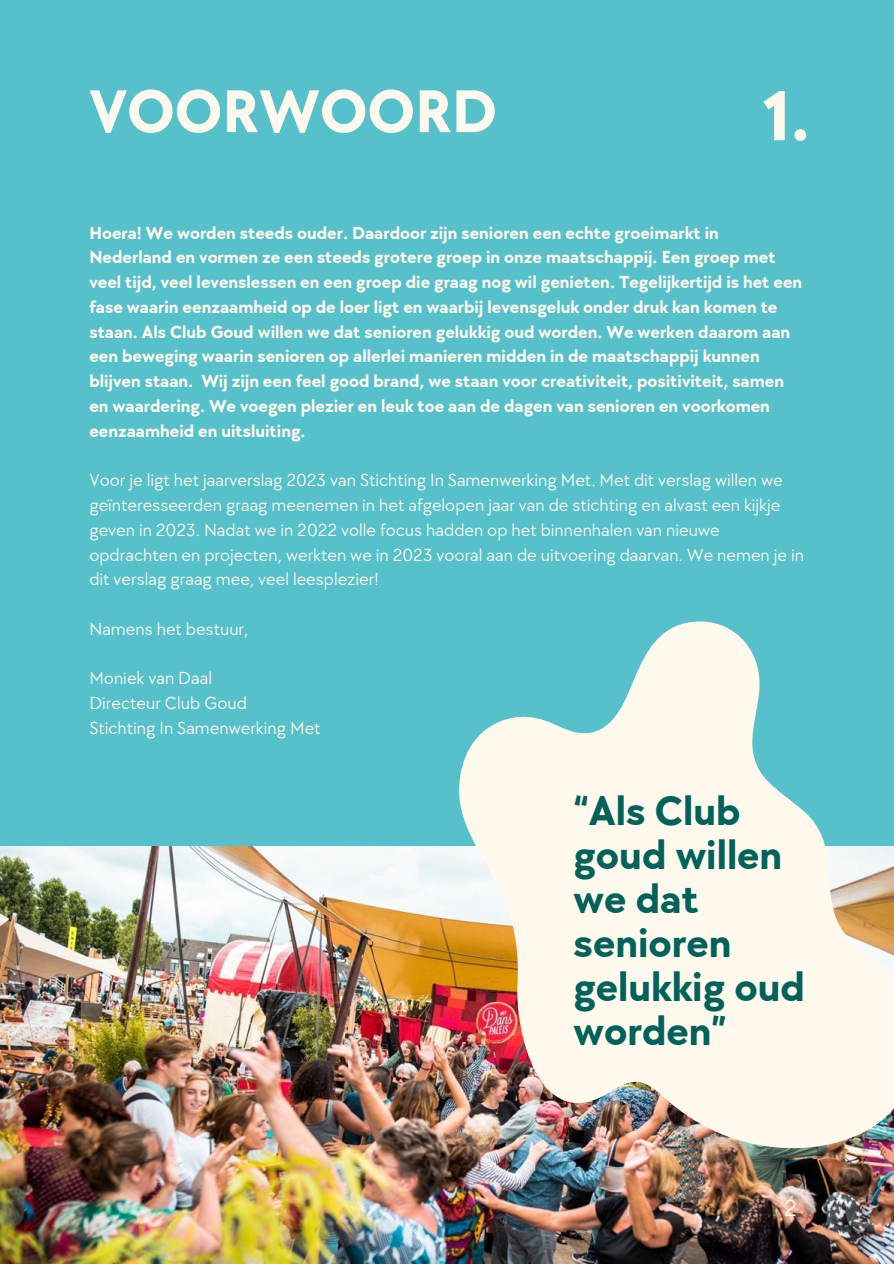
<style>
.page{position:relative;width:894px;height:1264px;background:#fff}
.page>*{position:absolute;margin:0;border:0;box-sizing:border-box;transform-origin:0 0}
.t1{font:700 72px "TT Chocolates";color:#fff8ed}
.t2{font:700 62.4px "TT Chocolates";color:#fff8ed}
.t3{font:700 42.15px/43.8px "TT Chocolates";color:#006259}
.t4{font:24px "TT Chocolates";color:#fff8ed}
.t5{font:700 18px/24.8px "TT Chocolates";color:#fff8ed}
.t6{font:18px/24.8px "TT Chocolates";color:#fff8ed}
</style>
<div class="page">
<div style="left:0;top:0;width:893px;height:1263px;background:#56c1ca"></div>
<img style="left:0;top:846px;width:893px;height:417px">
<svg style="left:457px;top:621px;width:436px;height:528px;fill:#fff8ed"></svg>
<h2 class="t2" style="left:89px;top:76px;width:409px">VOORWOORD</h2>
<h1 class="t1" style="left:762px;top:75px;width:49px">1.</h1>
<p class="t5" style="left:89px;top:221px;width:714px">Hoera! We worden steeds ouder. Daardoor zĳn senioren een echte groeimarkt in Nederland en vormen ze een steeds grotere groep in onze maatschappĳ. Een groep met veel tĳd, veel levenslessen en een groep die graag nog wil genieten. Tegelĳkertĳd is het een fase waarin eenzaamheid op de loer ligt en waarbĳ levensgeluk onder druk kan komen te staan. Als Club Goud willen we dat senioren gelukkig oud worden. We werken daarom aan een beweging waarin senioren op allerlei manieren midden in de maatschappĳ kunnen blĳven staan. Wĳ zĳn een feel good brand, we staan voor creativiteit, positiviteit, samen en waardering. We voegen plezier en leuk toe aan de dagen van senioren en voorkomen eenzaamheid en uitsluiting.</p>
<p class="t6" style="left:89px;top:468px;width:716px">Voor je ligt het jaarverslag 2023 van Stichting In Samenwerking Met. Met dit verslag willen we geïnteresseerden graag meenemen in het afgelopen jaar van de stichting en alvast een kĳkje geven in 2023. Nadat we in 2022 volle focus hadden op het binnenhalen van nieuwe opdrachten en projecten, werkten we in 2023 vooral aan de uitvoering daarvan. We nemen je in dit verslag graag mee, veel leesplezier!</p>
<p class="t6" style="left:89px;top:617px;width:161px">Namens het bestuur,</p>
<p class="t6" style="left:89px;top:666px;width:233px">Moniek van Daal<br>Directeur Club Goud<br>Stichting In Samenwerking Met</p>
<h3 class="t3" style="left:573px;top:790px;width:233px">“Als Club goud willen we dat senioren gelukkig oud worden”</h3>
<h3 class="t4" style="left:784px;top:1194px;width:14px">2</h3>
</div>
